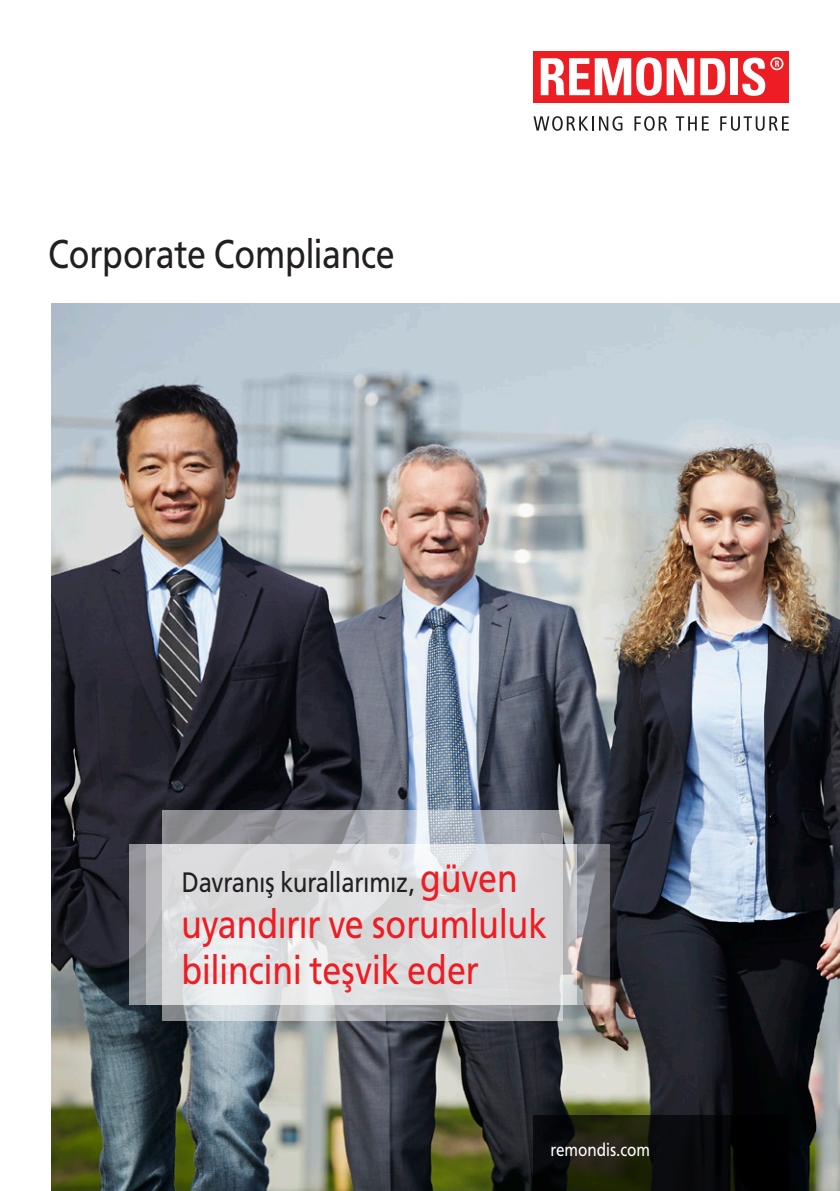
<style>
.page{position:relative;width:840px;height:1191px;background:#fff}
.page>*{position:absolute;margin:0;border:0;box-sizing:border-box;transform-origin:0 0}
.t1{font:40px/46px "Free Set T";color:#ee1d23;scale:.85 1}
.t2{font:40px "Free Set T";letter-spacing:-.005em;color:#231f20;scale:.85 1}
.t3{font:28px "Free Set T";color:#231f20;scale:.85 1}
.t4{font:18px "Free Set T";color:#fff;scale:.85 1}
.s1{font-size:40px;color:#ee1d23}
</style>
<div class="page">
<div style="left:533px;top:51px;width:255px;height:51px;background:#ee1d23"></div>
<svg style="left:769px;top:57px;width:14px;height:13px"></svg>
<svg style="left:771px;top:59px;width:10px;height:10px"></svg>
<svg style="left:774px;top:61px;width:4px;height:6px"></svg>
<svg style="left:540px;top:58px;width:154px;height:38px"></svg>
<svg style="left:700px;top:58px;width:25px;height:37px"></svg>
<div style="left:729px;top:58px;width:8px;height:37px;background:#fff"></div>
<svg style="left:742px;top:58px;width:22px;height:38px"></svg>
<svg style="left:533px;top:116px;width:89px;height:15px"></svg>
<svg style="left:634px;top:116px;width:32px;height:15px"></svg>
<svg style="left:675px;top:116px;width:33px;height:15px"></svg>
<svg style="left:720px;top:116px;width:68px;height:15px"></svg>
<img style="left:51px;top:303px;width:788px;height:888px">
<svg style="left:162px;top:810px;width:400px;height:210px;background:#a0a3a9"></svg>
<div style="left:129px;top:844px;width:447px;height:161px;background:linear-gradient(to bottom,#969399,#899094)"></div>
<svg style="left:146px;top:844px;width:463px;height:161px;background:#d6d6d8"></svg>
<svg style="left:533px;top:1115px;width:255px;height:76px;background:#0e0f0a"></svg>
<p class="t2" style="left:48px;top:230px;width:409px">Corporate Compliance</p>
<p class="t3" style="left:181px;top:865px;width:397px">Davranış kurallarımız, <span class="s1">güven</span></p>
<p class="t1" style="left:181px;top:901px;width:431px">uyandırır ve sorumluluk bilincini teşvik eder</p>
<p class="t4" style="left:550px;top:1139px;width:118px">remondis.com</p>
</div>
